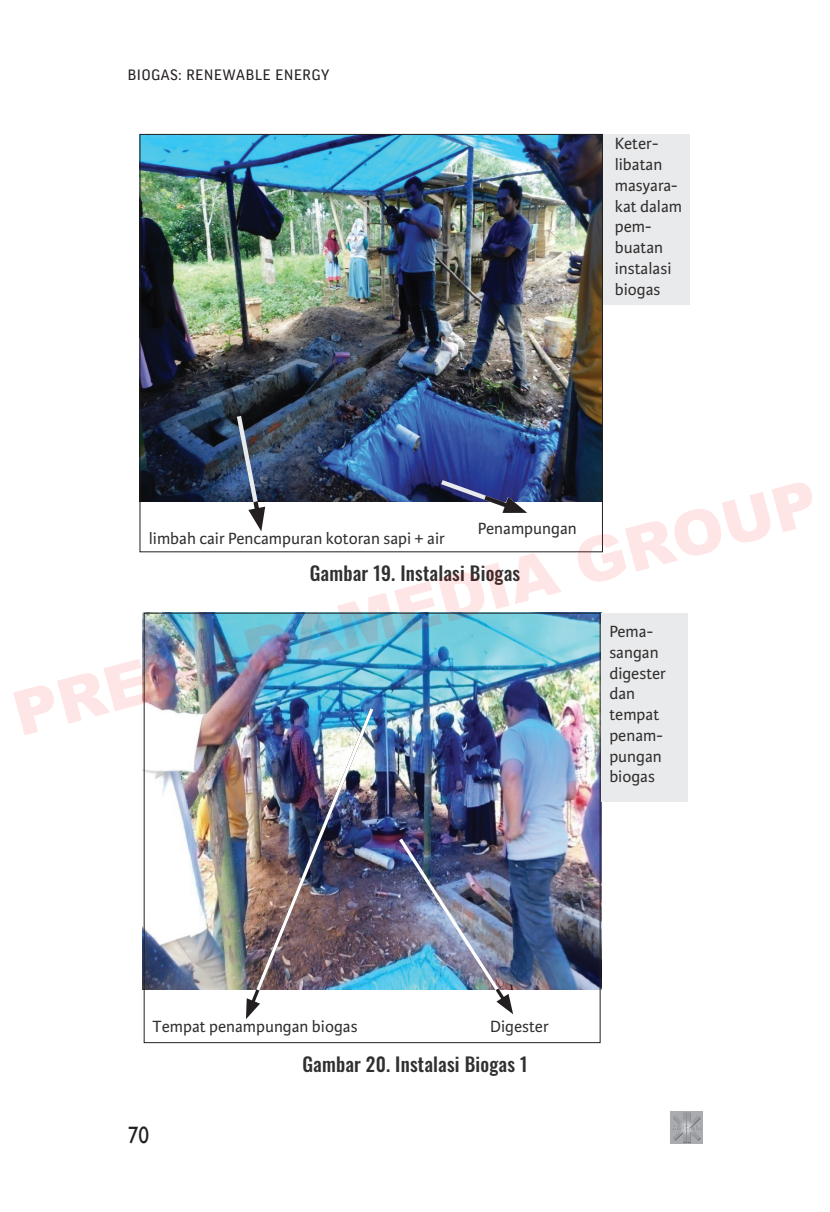
<style>
.page{position:relative;width:830px;height:1212px;background:#fff}
.page>*{position:absolute;margin:0;border:0;box-sizing:border-box;transform-origin:0 0}
.t1{font:900 62.1px "Arial";color:rgb(255 0 0/.1)}
.t2{font:23.62px "Gill Sans";color:#231f20;scale:.9 1}
.t3{font:500 19.12px "Oswald";letter-spacing:.01em;color:#312f30}
.t4{font:17.32px/20.9px "Karmina Sans";color:#312f30}
.t5{font:14.62px "Good";letter-spacing:.05em;color:#231f20}
</style>
<div class="page">
<img style="left:670px;top:1111px;width:32px;height:32px">
<img style="left:142px;top:136px;width:458px;height:366px">
<svg style="left:436px;top:477px;width:91px;height:36px"></svg>
<div style="left:603px;top:134px;width:87px;height:170px;background:#e9eaeb"></div>
<svg style="left:234px;top:411px;width:31px;height:120px"></svg>
<img style="left:142px;top:612px;width:458px;height:378px">
<div style="left:600px;top:613px;width:87px;height:189px;background:#e9eaeb"></div>
<img style="left:396px;top:835px;width:117px;height:179px">
<img style="left:246px;top:705px;width:130px;height:314px">
<p class="t5" style="left:128px;top:67px;width:203px">BIOGAS: RENEWABLE ENERGY</p>
<p class="t4" style="left:614px;top:133px;width:69px">Keter&shy;libatan masyara&shy;kat dalam pem&shy;buatan instalasi biogas</p>
<h1 class="t1" style="left:3px;top:672px;width:831px;rotate:-15deg">PRENADAMEDIA GROUP</h1>
<p class="t4" style="left:477px;top:519px;width:100px">Penampungan</p>
<p class="t4" style="left:149px;top:528px;width:297px">limbah cair Pencampuran kotoran sapi + air</p>
<p class="t3" style="left:309px;top:564px;width:212px">Gambar 19. Instalasi Biogas</p>
<p class="t4" style="left:609px;top:621px;width:58px">Pema&shy;sangan digester dan tempat penam&shy;pungan biogas</p>
<p class="t4" style="left:152px;top:1016px;width:206px">Tempat penampungan biogas</p>
<p class="t4" style="left:490px;top:1016px;width:60px">Digester</p>
<p class="t3" style="left:302px;top:1054px;width:227px">Gambar 20. Instalasi Biogas 1</p>
<h2 class="t2" style="left:128px;top:1122px;width:25px">70</h2>
</div>
